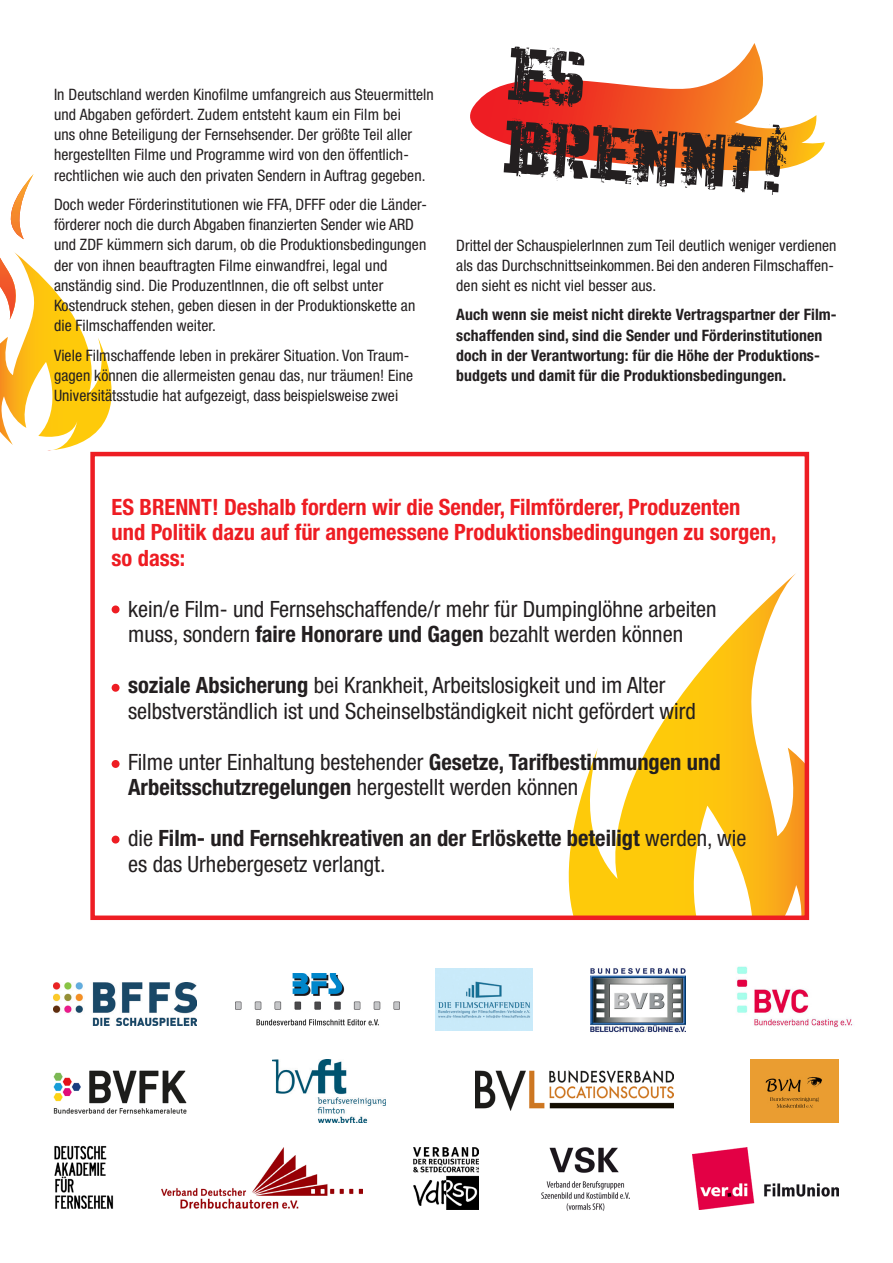
<style>
.page{position:relative;width:893px;height:1263px;background:#fff}
.page>*{position:absolute;margin:0;border:0;box-sizing:border-box;transform-origin:0 0}
.t1{font:63.15px/72.4px "WC Wunderbach Mix Bta";color:#231f20}
.t2{font:condensed 22.5px/25.5px "Helvetica Neue";color:#231f20}
.t3{font:700 condensed 22.5px/25.5px "Helvetica Neue";color:#ee1d23}
.t4{font:700 condensed 22.5px/25.5px "Helvetica Neue";color:#231f20}
.t5{font:condensed 15.75px/20.2px "Helvetica Neue";letter-spacing:.005em;color:#231f20}
.t6{font:700 condensed 15.75px/20.2px "Helvetica Neue";letter-spacing:.005em;color:#231f20}
.s1{font-weight:700}
.s2{font-weight:400}
</style>
<div class="page">
<svg style="left:568px;top:573px;width:236px;height:342px"></svg>
<div style="left:90px;top:452px;width:719px;height:468px;border:4px solid #ee1d23"></div>
<svg style="left:0;top:252px;width:112px;height:199px"></svg>
<svg style="left:10px;top:174px;width:24px;height:65px"></svg>
<img style="left:414px;top:1148px;width:64px;height:61px">
<svg style="left:470px;top:43px;width:355px;height:128px"></svg>
<div style="left:112px;top:605px;width:8px;height:8px;background:#ee1d23;border-radius:50%"></div>
<div style="left:112px;top:684px;width:8px;height:8px;background:#ee1d23;border-radius:50%"></div>
<div style="left:112px;top:760px;width:8px;height:8px;background:#ee1d23;border-radius:50%"></div>
<div style="left:112px;top:836px;width:8px;height:7px;background:#ee1d23;border-radius:50%"></div>
<img style="left:751px;top:1060px;width:88px;height:62px">
<img style="left:693px;top:1148px;width:146px;height:61px">
<img style="left:54px;top:1145px;width:60px;height:64px">
<img style="left:435px;top:968px;width:97px;height:63px">
<img style="left:53px;top:982px;width:144px;height:43px">
<img style="left:591px;top:968px;width:94px;height:65px">
<img style="left:53px;top:1070px;width:134px;height:44px">
<img style="left:737px;top:966px;width:116px;height:61px">
<img style="left:236px;top:973px;width:164px;height:53px">
<img style="left:272px;top:1059px;width:114px;height:63px">
<img style="left:475px;top:1070px;width:198px;height:40px">
<img style="left:162px;top:1148px;width:201px;height:61px">
<img style="left:542px;top:1147px;width:88px;height:64px">
<p class="t5" style="left:54px;top:84px;width:381px">In Deutschland werden Kinofilme umfangreich aus Steuermitteln und Abgaben gefördert. Zudem entsteht kaum ein Film bei<br>uns ohne Beteiligung der Fernsehsender. Der größte Teil aller hergestellten Filme und Programme wird von den öffentlich&shy;rechtlichen wie auch den privaten Sendern in Auftrag gegeben.</p>
<p class="t5" style="left:54px;top:194px;width:374px">Doch weder Förderinstitutionen wie FFA, DFFF oder die Länder&shy;förderer noch die durch Abgaben finanzierten Sender wie ARD und ZDF kümmern sich darum, ob die Produktionsbedingungen der von ihnen beauftragten Filme einwandfrei, legal und anständig sind. Die ProduzentInnen, die oft selbst unter Kostendruck stehen, geben diesen in der Produktionskette an die Filmschaffenden weiter.</p>
<p class="t5" style="left:54px;top:345px;width:361px">Viele Filmschaffende leben in prekärer Situation. Von Traum&shy;gagen können die allermeisten genau das, nur träumen! Eine<br>Universitätsstudie hat aufgezeigt, dass beispielsweise zwei</p>
<h1 class="t1" style="left:511px;top:38px;width:282px;rotate:4deg">ES<br>BRENNT!</h1>
<p class="t5" style="left:456px;top:235px;width:382px">Drittel der SchauspielerInnen zum Teil deutlich weniger verdienen als das Durchschnittseinkommen. Bei den anderen Filmschaffen&shy;den sieht es nicht viel besser aus.</p>
<p class="t6" style="left:456px;top:304px;width:382px">Auch wenn sie meist nicht direkte Vertragspartner der Film&shy;schaffenden sind, sind die Sender und Förderinstitutionen doch in der Verantwortung: für die Höhe der Produktions&shy;budgets und damit für die Produktionsbedingungen.</p>
<h2 class="t3" style="left:112px;top:494px;width:666px">ES BRENNT! Deshalb fordern wir die Sender, Filmförderer, Produzenten und Politik dazu auf für angemessene Produktionsbedingungen zu sorgen, so dass:</h2>
<h2 class="t2" style="left:128px;top:596px;width:590px">kein/e Film- und Fernsehschaffende/r mehr für Dumpinglöhne arbeiten muss, sondern <span class="s1">faire Honorare und Gagen</span> bezahlt werden können</h2>
<h2 class="t2" style="left:128px;top:672px;width:569px"><span class="s1">soziale Absicherung</span> bei Krankheit, Arbeitslosigkeit und im Alter selbstverständlich ist und Scheinselbständigkeit nicht gefördert wird</h2>
<h2 class="t2" style="left:128px;top:749px;width:594px">Filme unter Einhaltung bestehender <span class="s1">Gesetze, Tarifbestimmungen und<br>Arbeitsschutzregelungen</span> hergestellt werden können</h2>
<h2 class="t4" style="left:128px;top:825px;width:620px"><span class="s2">die</span> Film- und Fernsehkreativen an der Erlöskette beteiligt <span class="s2">werden, wie es das Urhebergesetz verlangt.</span></h2>
</div>
